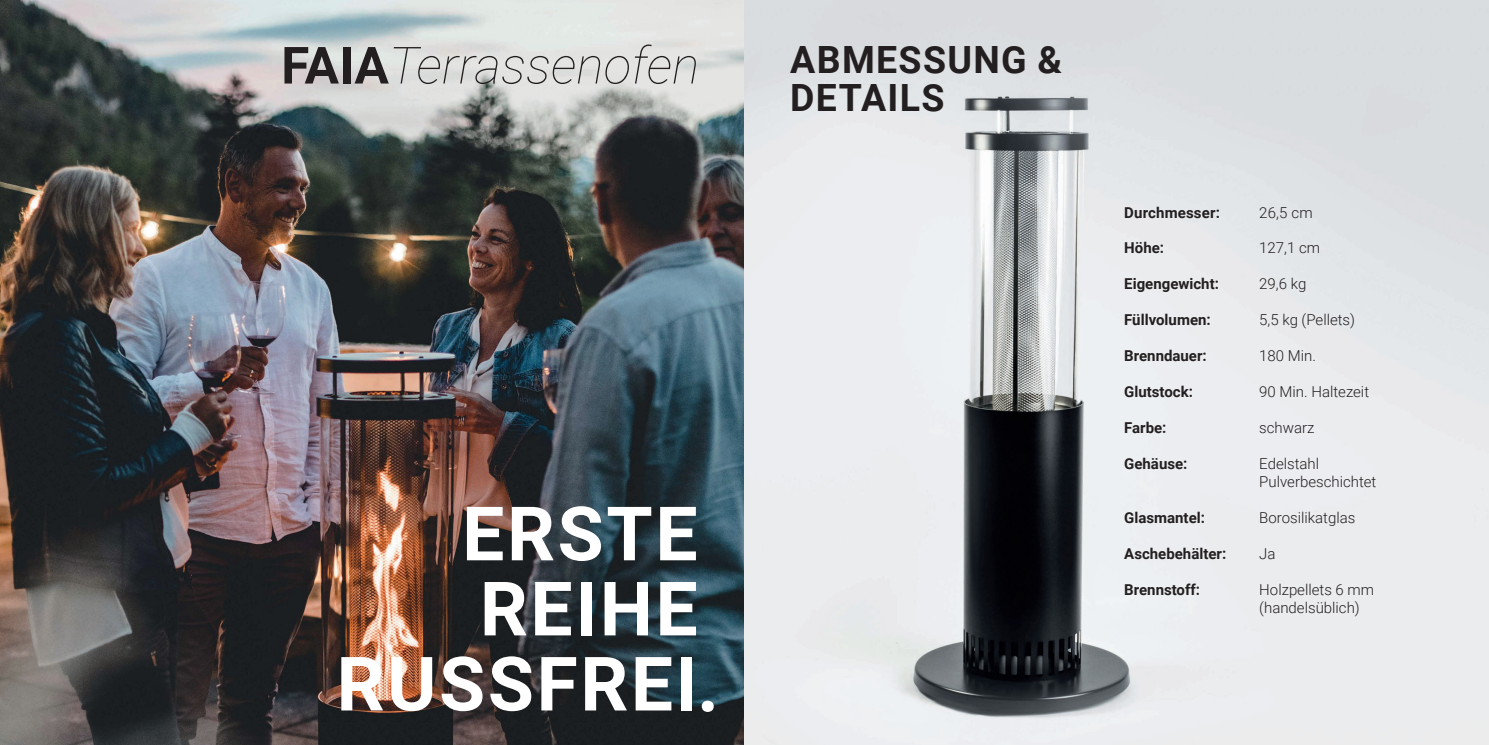
<style>
.page{position:relative;width:1489px;height:745px;background:#fff}
.page>*{position:absolute;margin:0;border:0;box-sizing:border-box;transform-origin:0 0}
.t1{font:700 75px/75px "Roboto";letter-spacing:.035em;color:#fff;text-align:right}
.t2{font:italic 100 51.25px "Roboto";color:#231f20}
.t3{font:700 37.5px/37.5px "Roboto";letter-spacing:.035em;color:#231f20}
.t4{font:300 15px/18px "Roboto";color:#231f20}
.t5{font:700 15px "Roboto";color:#231f20}
.s1{font-weight:700;font-style:normal}
</style>
<div class="page">
<img style="left:0;top:0;width:1488px;height:744px">
<h2 class="t2" style="left:281px;top:29px;width:420px"><span class="s1">FAIA</span>Terrassenofen</h2>
<h1 class="t1" style="left:336px;top:493px;width:384px">ERSTE<br>REIHE<br>RUSSFREI.</h1>
<h3 class="t3" style="left:790px;top:40px;width:273px">ABMESSUNG &amp;<br>DETAILS</h3>
<p class="t5" style="left:1124px;top:202px;width:97px">Durchmesser:</p>
<p class="t4" style="left:1259px;top:203px;width:55px">26,5 cm</p>
<p class="t5" style="left:1124px;top:236px;width:41px">Höhe:</p>
<p class="t4" style="left:1259px;top:237px;width:62px">127,1 cm</p>
<p class="t5" style="left:1124px;top:272px;width:96px">Eigengewicht:</p>
<p class="t4" style="left:1259px;top:273px;width:48px">29,6 kg</p>
<p class="t5" style="left:1124px;top:308px;width:88px">Füllvolumen:</p>
<p class="t4" style="left:1259px;top:309px;width:97px">5,5 kg (Pellets)</p>
<p class="t5" style="left:1124px;top:344px;width:84px">Brenndauer:</p>
<p class="t4" style="left:1259px;top:345px;width:58px">180 Min.</p>
<p class="t5" style="left:1124px;top:380px;width:70px">Glutstock:</p>
<p class="t4" style="left:1259px;top:381px;width:111px">90 Min. Haltezeit</p>
<p class="t5" style="left:1124px;top:416px;width:44px">Farbe:</p>
<p class="t4" style="left:1259px;top:417px;width:57px">schwarz</p>
<p class="t5" style="left:1124px;top:452px;width:65px">Gehäuse:</p>
<p class="t4" style="left:1259px;top:453px;width:119px">Edelstahl<br>Pulverbeschichtet</p>
<p class="t5" style="left:1124px;top:506px;width:82px">Glasmantel:</p>
<p class="t4" style="left:1259px;top:507px;width:98px">Borosilikatglas</p>
<p class="t5" style="left:1124px;top:542px;width:104px">Aschebehälter:</p>
<p class="t4" style="left:1259px;top:543px;width:18px">Ja</p>
<p class="t5" style="left:1124px;top:578px;width:77px">Brennstoff:</p>
<p class="t4" style="left:1259px;top:579px;width:116px">Holzpellets 6 mm (handelsüblich)</p>
</div>
